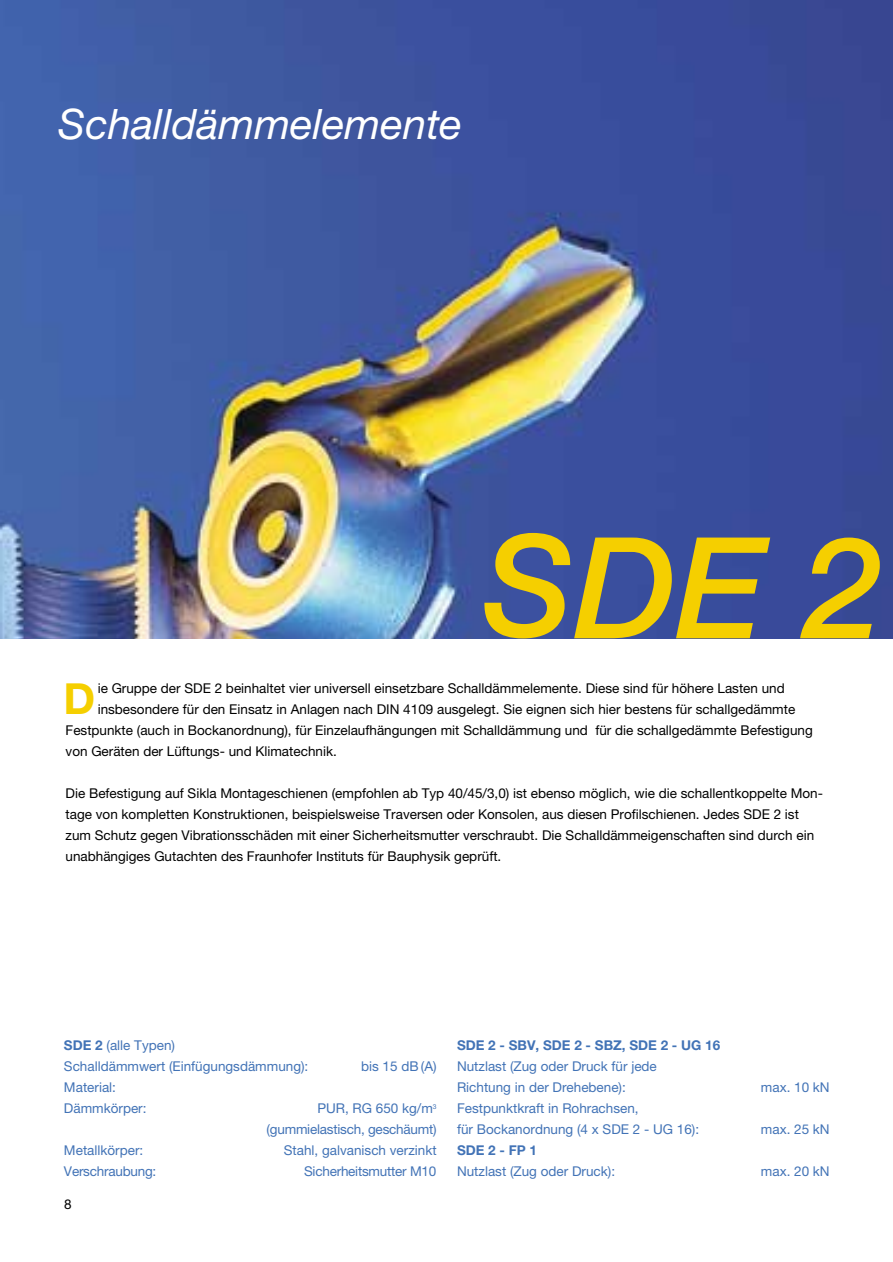
<style>
.page{position:relative;width:893px;height:1262px;background:#fff}
.page>*{position:absolute;margin:0;border:0;box-sizing:border-box;transform-origin:0 0}
.t1{font:italic 500 141px "Helvetica Neue";color:#f5cf00}
.t2{font:700 42.9px "Helvetica Neue";color:#f5cf00}
.t3{font:italic 42px "Helvetica Neue";color:#fff}
.t4{font:13.5px/21px "Helvetica Neue";color:#000}
.t5{font:13.5px/21px "Helvetica Neue";color:#4273b6}
.t6{font:700 13.5px "Helvetica Neue";color:#4273b6}
.s1{font-weight:700}
</style>
<div class="page">
<img style="left:0;top:0;width:892px;height:638px">
<h3 class="t3" style="left:58px;top:109px;width:405px">Schalldämmelemente</h3>
<h1 class="t1" style="left:482px;top:537px;width:401px">SDE 2</h1>
<h2 class="t2" style="left:63px;top:683px;width:33px">D</h2>
<p class="t4" style="left:98px;top:679px;width:688px">ie Gruppe der SDE 2 beinhaltet vier universell einsetzbare Schalldämmelemente. Diese sind für höhere Lasten und</p>
<p class="t4" style="left:98px;top:700px;width:699px">insbesondere für den Einsatz in Anlagen nach DIN 4109 ausgelegt. Sie eignen sich hier bestens für schallgedämmte</p>
<p class="t4" style="left:66px;top:721px;width:748px">Festpunkte (auch in Bockanordnung), für Einzelaufhängungen mit Schalldämmung und für die schallgedämmte Befestigung</p>
<p class="t4" style="left:66px;top:742px;width:273px">von Geräten der Lüftungs- und Klimatechnik.</p>
<p class="t4" style="left:66px;top:784px;width:759px">Die Befestigung auf Sikla Montageschienen (empfohlen ab Typ 40/45/3,0) ist ebenso möglich, wie die schallentkoppelte Mon&shy;tage von kompletten Konstruktionen, beispielsweise Traversen oder Konsolen, aus diesen Profilschienen. Jedes SDE 2 ist zum Schutz gegen Vibrationsschäden mit einer Sicherheitsmutter verschraubt. Die Schalldämmeigenschaften sind durch ein unabhängiges Gutachten des Fraunhofer Instituts für Bauphysik geprüft.</p>
<p class="t5" style="left:64px;top:1036px;width:246px"><span class="s1">SDE 2</span> (alle Typen)<br>Schalldämmwert (Einfügungsdämmung):</p>
<p class="t5" style="left:361px;top:1057px;width:77px">bis 15 dB (A)</p>
<p class="t5" style="left:64px;top:1078px;width:84px">Material:<br>Dämmkörper:</p>
<p class="t5" style="left:267px;top:1099px;width:171px;text-align:right">PUR, RG 650 kg/m<sup>3 </sup>(gummielastisch, geschäumt)</p>
<p class="t5" style="left:64px;top:1141px;width:81px">Metallkörper:</p>
<p class="t5" style="left:284px;top:1141px;width:154px">Stahl, galvanisch verzinkt</p>
<p class="t5" style="left:64px;top:1162px;width:94px">Verschraubung:</p>
<p class="t5" style="left:304px;top:1162px;width:134px">Sicherheitsmutter M10</p>
<p class="t4" style="left:64px;top:1195px;width:9px">8</p>
<p class="t6" style="left:457px;top:1040px;width:265px">SDE 2 - SBV, SDE 2 - SBZ, SDE 2 - UG 16</p>
<p class="t5" style="left:457px;top:1057px;width:201px">Nutzlast (Zug oder Druck für jede<br>Richtung in der Drehebene):</p>
<p class="t5" style="left:457px;top:1099px;width:244px">Festpunktkraft in Rohrachsen,<br>für Bockanordnung (4 x SDE 2 - UG 16):</p>
<p class="t5" style="left:761px;top:1078px;width:70px">max. 10 kN</p>
<p class="t5" style="left:761px;top:1120px;width:70px">max. 25 kN</p>
<p class="t6" style="left:457px;top:1145px;width:82px">SDE 2 - FP 1</p>
<p class="t5" style="left:457px;top:1162px;width:159px">Nutzlast (Zug oder Druck):</p>
<p class="t5" style="left:761px;top:1162px;width:70px">max. 20 kN</p>
</div>
